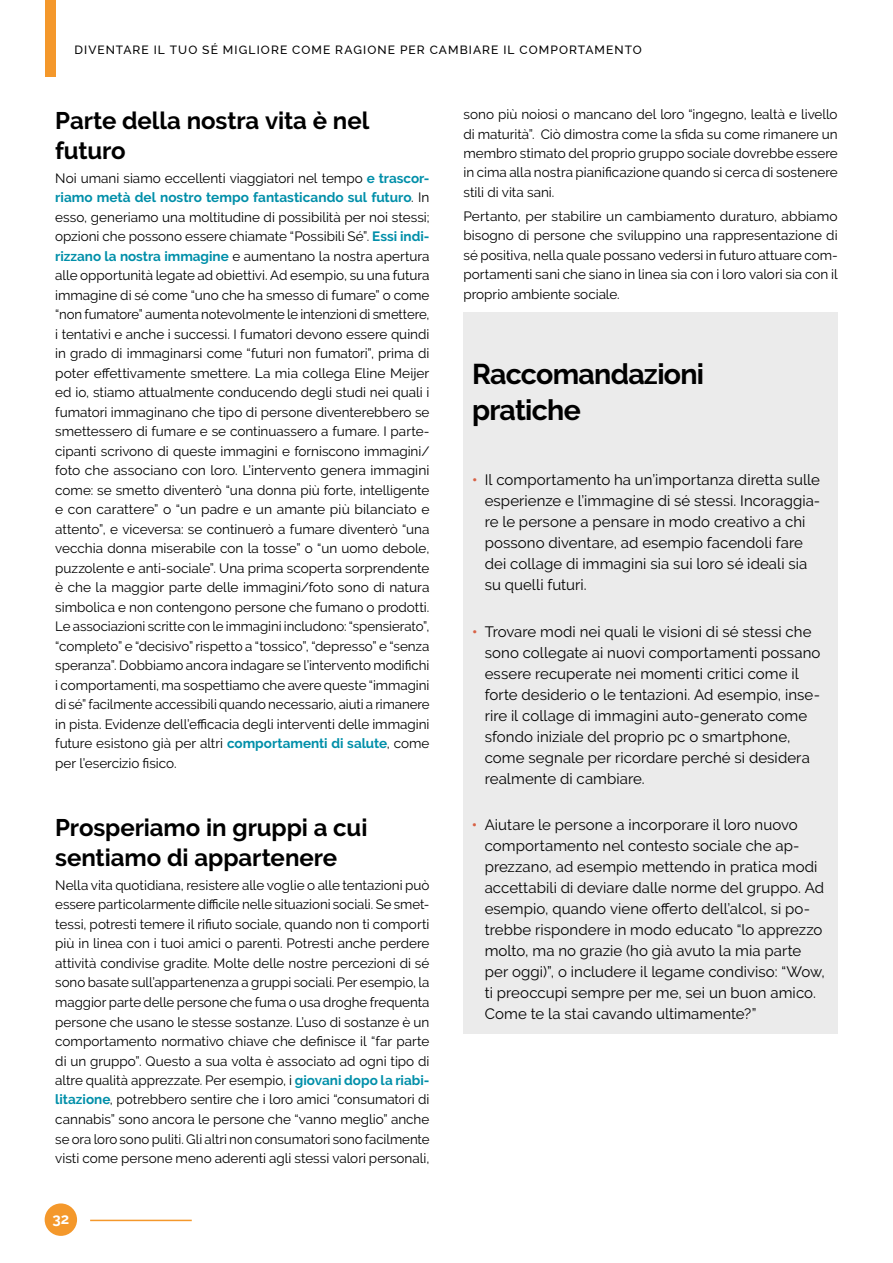
<style>
.page{position:relative;width:893px;height:1263px;background:#fff}
.page>*{position:absolute;margin:0;border:0;box-sizing:border-box;transform-origin:0 0}
.t1{font:700 28.5px/36px "Raleway";letter-spacing:-.025em;color:#000}
.t2{font:700 24px/30px "Raleway";letter-spacing:-.005em;color:#000}
.t3{font:15px/21px "Raleway";letter-spacing:.005em;color:#000}
.t4{font:700 15px "Raleway";color:#fff}
.t5{font:13.5px/19.5px "Raleway";color:#000;text-align:justify}
.t6{font:500 12px "Raleway";letter-spacing:.09em;color:#000}
.s1{font-weight:700;color:#008fa9}
.s2{font-weight:700;color:#d86246}
</style>
<div class="page">
<div style="left:45px;top:1203px;width:32px;height:33px;background:#f4982b;border-radius:50%"></div>
<hr style="left:90px;top:1220px;width:102px;height:1px;background:#f4982b">
<div style="left:45px;top:0;width:10px;height:77px;background:#f4982b"></div>
<div style="left:463px;top:313px;width:375px;height:721px;background:#ebebeb"></div>
<p class="t6" style="left:74px;top:43px;width:569px">DIVENTARE IL TUO SÉ MIGLIORE COME RAGIONE PER CAMBIARE IL COMPORTAMENTO</p>
<h2 class="t2" style="left:55px;top:106px;width:316px">Parte della nostra vita è nel futuro</h2>
<p class="t5" style="left:55px;top:168px;width:376px">Noi umani siamo eccellenti viaggiatori nel tempo <span class="s1">e trascor&shy;riamo metà del nostro tempo fantasticando sul futuro</span>. In esso, generiamo una moltitudine di possibilità per noi stessi; opzioni che possono essere chiamate “Possibili Sé”. <span class="s1">Essi indi&shy;rizzano la nostra immagine</span> e aumentano la nostra apertura alle opportunità legate ad obiettivi. Ad esempio, su una futura immagine di sé come “uno che ha smesso di fumare” o come “non fumatore” aumenta notevolmente le intenzioni di smettere, i tentativi e anche i successi. I fumatori devono essere quindi in grado di immaginarsi come “futuri non fumatori”, prima di poter effettivamente smettere. La mia collega Eline Meijer ed io, stiamo attualmente conducendo degli studi nei quali i fumatori immaginano che tipo di persone diventerebbero se smettessero di fumare e se continuassero a fumare. I parte&shy;cipanti scrivono di queste immagini e forniscono immagini/ foto che associano con loro. L’intervento genera immagini come: se smetto diventerò “una donna più forte, intelligente e con carattere” o “un padre e un amante più bilanciato e attento”, e viceversa: se continuerò a fumare diventerò “una vecchia donna miserabile con la tosse” o “un uomo debole, puzzolente e anti-sociale”. Una prima scoperta sorprendente è che la maggior parte delle immagini/foto sono di natura simbolica e non contengono persone che fumano o prodotti.<br>Le associazioni scritte con le immagini includono: “spensierato”, “completo” e “decisivo” rispetto a “tossico”, “depresso” e “senza speranza”. Dobbiamo ancora indagare se l’intervento modifichi i comportamenti, ma sospettiamo che avere queste “immagini di sé” facilmente accessibili quando necessario, aiuti a rimanere in pista. Evidenze dell’efficacia degli interventi delle immagini future esistono già per altri <span class="s1">comportamenti di salute</span>, come per l’esercizio fisico.</p>
<h2 class="t2" style="left:55px;top:813px;width:314px">Prosperiamo in gruppi a cui sentiamo di appartenere</h2>
<p class="t5" style="left:55px;top:875px;width:376px">Nella vita quotidiana, resistere alle voglie o alle tentazioni può essere particolarmente difficile nelle situazioni sociali. Se smet&shy;tessi, potresti temere il rifiuto sociale, quando non ti comporti più in linea con i tuoi amici o parenti. Potresti anche perdere attività condivise gradite. Molte delle nostre percezioni di sé sono basate sull’appartenenza a gruppi sociali. Per esempio, la maggior parte delle persone che fuma o usa droghe frequenta persone che usano le stesse sostanze. L’uso di sostanze è un comportamento normativo chiave che definisce il “far parte di un gruppo”. Questo a sua volta è associato ad ogni tipo di altre qualità apprezzate. Per esempio, i <span class="s1">giovani dopo la riabi&shy;litazione</span>, potrebbero sentire che i loro amici “consumatori di cannabis” sono ancora le persone che “vanno meglio” anche se ora loro sono puliti. Gli altri non consumatori sono facilmente visti come persone meno aderenti agli stessi valori personali,</p>
<p class="t4" style="left:52px;top:1210px;width:18px">32</p>
<p class="t5" style="left:463px;top:104px;width:376px">sono più noiosi o mancano del loro “ingegno, lealtà e livello di maturità”. Ciò dimostra come la sfida su come rimanere un membro stimato del proprio gruppo sociale dovrebbe essere in cima alla nostra pianificazione quando si cerca di sostenere stili di vita sani.</p>
<p class="t5" style="left:463px;top:206px;width:376px">Pertanto, per stabilire un cambiamento duraturo, abbiamo bisogno di persone che sviluppino una rappresentazione di sé positiva, nella quale possano vedersi in futuro attuare com&shy;portamenti sani che siano in linea sia con i loro valori sia con il proprio ambiente sociale.</p>
<h1 class="t1" style="left:472px;top:356px;width:234px">Raccomandazioni pratiche</h1>
<p class="t3" style="left:485px;top:469px;width:337px;text-indent:-13px"><span class="s2">•</span> Il comportamento ha un’importanza diretta sulle esperienze e l’immagine di sé stessi. Incoraggia&shy;re le persone a pensare in modo creativo a chi possono diventare, ad esempio facendoli fare dei collage di immagini sia sui loro sé ideali sia su quelli futuri.</p>
<p class="t3" style="left:485px;top:621px;width:337px;text-indent:-13px"><span class="s2">•</span> Trovare modi nei quali le visioni di sé stessi che sono collegate ai nuovi comportamenti possano essere recuperate nei momenti critici come il forte desiderio o le tentazioni. Ad esempio, inse&shy;rire il collage di immagini auto-generato come sfondo iniziale del proprio pc o smartphone, come segnale per ricordare perché si desidera realmente di cambiare.</p>
<p class="t3" style="left:485px;top:814px;width:342px;text-indent:-13px"><span class="s2">•</span> Aiutare le persone a incorporare il loro nuovo comportamento nel contesto sociale che ap&shy;prezzano, ad esempio mettendo in pratica modi accettabili di deviare dalle norme del gruppo. Ad esempio, quando viene offerto dell’alcol, si po&shy;trebbe rispondere in modo educato “lo apprezzo molto, ma no grazie (ho già avuto la mia parte per oggi)”, o includere il legame condiviso: “Wow, ti preoccupi sempre per me, sei un buon amico.<br>Come te la stai cavando ultimamente?”</p>
</div>
